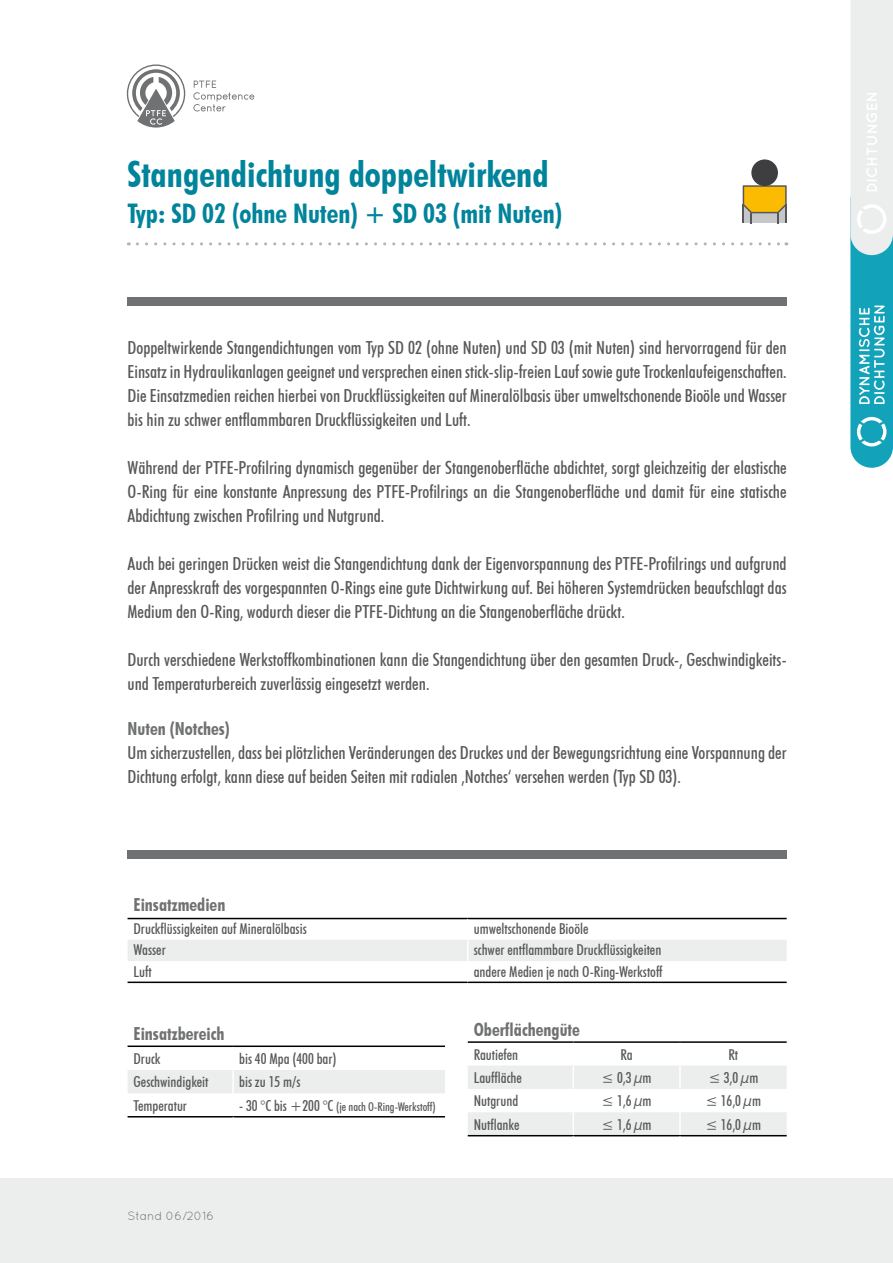
<style>
.page{position:relative;width:893px;height:1263px;background:#fff}
.page>*{position:absolute;margin:0;border:0;box-sizing:border-box;transform-origin:0 0}
.t1{font:700 condensed 36px "Futura BT";color:#00849b}
.t2{font:700 condensed 27px "Futura BT";color:#00849b}
.t3{font:500 condensed 18px/24px "Futura BT";color:#58585a;text-align:justify}
.t4{font:700 condensed 18px "Futura BT";color:#707172}
.t5{font:500 condensed 15px "Futura BT";color:#58585a}
.t6{font:500 condensed 12px "Futura BT";color:#58585a}
.t7{font:12px "Quicksand";letter-spacing:-.005em;color:#707172}
.s1{font-size:15px}
</style>
<div class="page">
<div style="left:0;top:1178px;width:893px;height:85px;background:#eceded"></div>
<svg style="left:850px;top:0;width:43px;height:468px;background:#96d1da"></svg>
<svg style="left:128px;top:918px;width:659px;height:66px"></svg>
<div style="left:128px;top:1070px;width:317px;height:23px;background:#eceded"></div>
<hr style="left:128px;top:1045px;width:105px;height:2px;background:#000">
<hr style="left:233px;top:1045px;width:212px;height:2px;background:#000">
<hr style="left:128px;top:1116px;width:105px;height:1px;background:#000">
<hr style="left:233px;top:1116px;width:212px;height:1px;background:#000">
<hr style="left:232px;top:1070px;width:2px;height:23px;background:#fff">
<hr style="left:468px;top:1041px;width:105px;height:2px;background:#000">
<hr style="left:573px;top:1041px;width:107px;height:2px;background:#000">
<hr style="left:680px;top:1041px;width:107px;height:2px;background:#000">
<svg style="left:468px;top:1042px;width:319px;height:95px"></svg>
<hr style="left:679px;top:1136px;width:2px;height:23px;background:#fff">
<div style="left:128px;top:850px;width:659px;height:9px;background:#707172"></div>
<div style="left:128px;top:298px;width:659px;height:8px;background:#707172"></div>
<svg style="left:137px;top:242px;width:650px;height:3px"></svg>
<svg style="left:743px;top:185px;width:44px;height:38px;background:#d2ae41"></svg>
<div style="left:751px;top:159px;width:27px;height:27px;background:#3e3d40;border-radius:50%"></div>
<svg style="left:193px;top:81px;width:61px;height:30px"></svg>
<svg style="left:127px;top:64px;width:58px;height:64px"></svg>
<h1 class="t1" style="left:128px;top:152px;width:423px">Stangendichtung doppeltwirkend</h1>
<h2 class="t2" style="left:128px;top:197px;width:436px">Typ: SD 02 (ohne Nuten) + SD 03 (mit Nuten)</h2>
<p class="t3" style="left:128px;top:335px;width:661px">Doppeltwirkende Stangendichtungen vom Typ SD 02 (ohne Nuten) und SD 03 (mit Nuten) sind hervorragend für den Einsatz in Hydraulikanlagen geeignet und versprechen einen stick-slip-freien Lauf sowie gute Trockenlaufeigenschaften.<br>Die Einsatzmedien reichen hierbei von Druckflüssigkeiten auf Mineralölbasis über umweltschonende Bioöle und Wasser bis hin zu schwer entflammbaren Druckflüssigkeiten und Luft.</p>
<p class="t3" style="left:128px;top:455px;width:661px">Während der PTFE-Profilring dynamisch gegenüber der Stangenoberfläche abdichtet, sorgt gleichzeitig der elastische O-Ring für eine konstante Anpressung des PTFE-Profilrings an die Stangenoberfläche und damit für eine statische Abdichtung zwischen Profilring und Nutgrund.</p>
<p class="t3" style="left:128px;top:551px;width:661px">Auch bei geringen Drücken weist die Stangendichtung dank der Eigenvorspannung des PTFE-Profilrings und aufgrund der Anpresskraft des vorgespannten O-Rings eine gute Dichtwirkung auf. Bei höheren Systemdrücken beaufschlagt das Medium den O-Ring, wodurch dieser die PTFE-Dichtung an die Stangenoberfläche drückt.</p>
<p class="t3" style="left:128px;top:647px;width:661px">Durch verschiedene Werkstoffkombinationen kann die Stangendichtung über den gesamten Druck-, Geschwindigkeits&shy;und Temperaturbereich zuverlässig eingesetzt werden.</p>
<p class="t4" style="left:128px;top:717px;width:104px">Nuten (Notches)</p>
<p class="t3" style="left:128px;top:740px;width:661px">Um sicherzustellen, dass bei plötzlichen Veränderungen des Druckes und der Bewegungsrichtung eine Vorspannung der<br>Dichtung erfolgt, kann diese auf beiden Seiten mit radialen ‚Notches‘ versehen werden (Typ SD 03).</p>
<p class="t4" style="left:134px;top:894px;width:93px">Einsatzmedien</p>
<p class="t5" style="left:134px;top:920px;width:175px">Druckflüssigkeiten auf Mineralölbasis</p>
<p class="t5" style="left:474px;top:920px;width:116px">umweltschonende Bioöle</p>
<p class="t5" style="left:134px;top:941px;width:34px">Wasser</p>
<p class="t5" style="left:474px;top:941px;width:189px">schwer entflammbare Druckflüssigkeiten</p>
<p class="t5" style="left:134px;top:962px;width:20px">Luft</p>
<p class="t5" style="left:474px;top:962px;width:190px">andere Medien je nach O-Ring-Werkstoff</p>
<p class="t4" style="left:134px;top:1023px;width:92px">Einsatzbereich</p>
<p class="t5" style="left:134px;top:1049px;width:29px">Druck</p>
<p class="t5" style="left:239px;top:1049px;width:99px">bis 40 Mpa (400 bar)</p>
<p class="t5" style="left:134px;top:1073px;width:76px">Geschwindigkeit</p>
<p class="t5" style="left:239px;top:1073px;width:63px">bis zu 15 m/s</p>
<p class="t5" style="left:134px;top:1096px;width:55px">Temperatur</p>
<p class="t6" style="left:239px;top:1099px;width:198px"><span class="s1">- 30 °C bis +200 °C</span> (je nach O-Ring-Werkstoff)</p>
<p class="t7" style="left:128px;top:1209px;width:88px">Stand 06/2016</p>
<p class="t4" style="left:474px;top:1019px;width:108px">Oberflächengüte</p>
<p class="t5" style="left:474px;top:1045px;width:46px">Rautiefen</p>
<p class="t5" style="left:621px;top:1045px;width:14px">Ra</p>
<p class="t5" style="left:728px;top:1045px;width:11px">Rt</p>
<p class="t5" style="left:474px;top:1068px;width:50px">Lauffläche</p>
<p class="t5" style="left:602px;top:1068px;width:51px">≤ 0,3 µm</p>
<p class="t5" style="left:708px;top:1068px;width:51px">≤ 3,0 µm</p>
<p class="t5" style="left:474px;top:1092px;width:46px">Nutgrund</p>
<p class="t5" style="left:602px;top:1092px;width:51px">≤ 1,6 µm</p>
<p class="t5" style="left:705px;top:1092px;width:57px">≤ 16,0 µm</p>
<p class="t5" style="left:474px;top:1115px;width:47px">Nutflanke</p>
<p class="t5" style="left:602px;top:1115px;width:51px">≤ 1,6 µm</p>
<p class="t5" style="left:705px;top:1115px;width:57px">≤ 16,0 µm</p>
</div>
